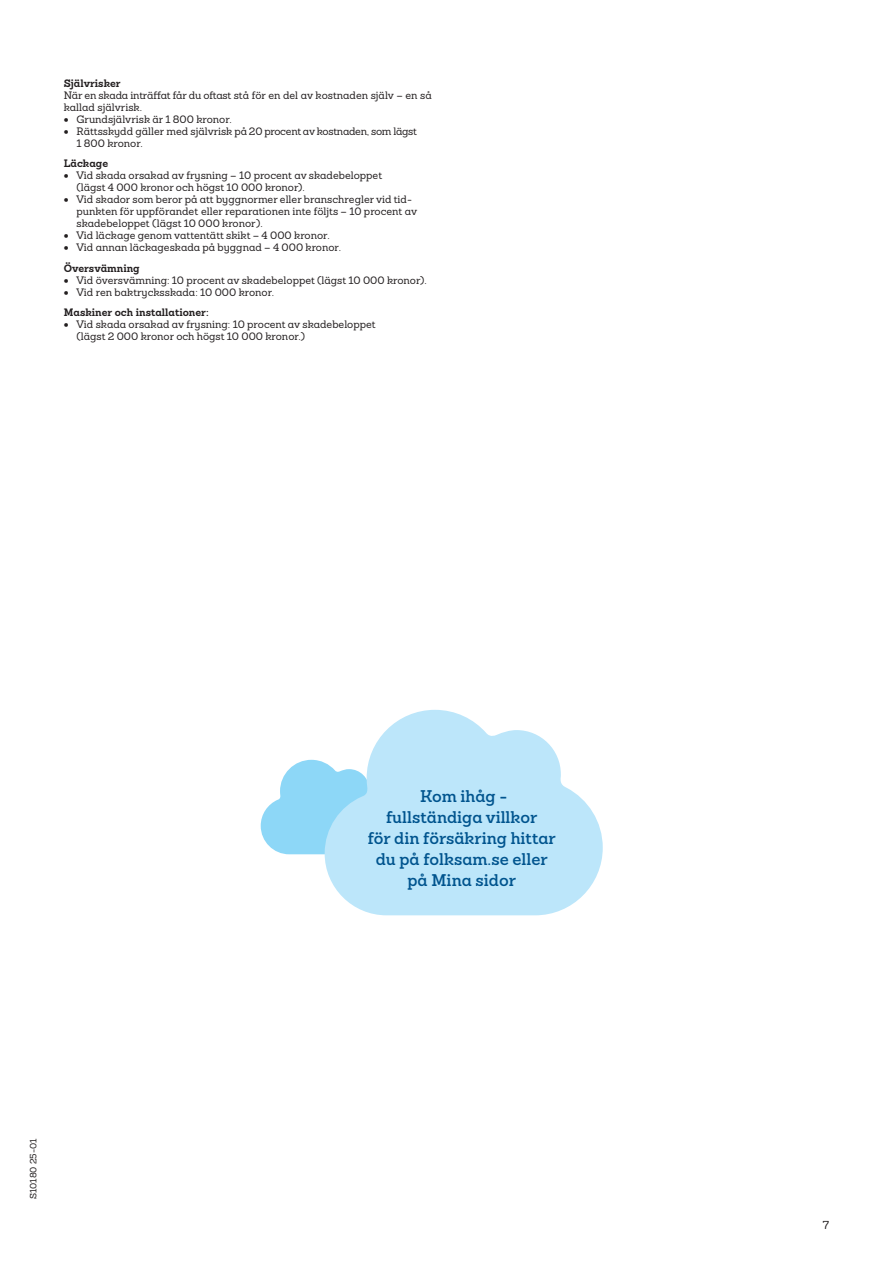
<style>
.page{position:relative;width:893px;height:1263px;background:#fff}
.page>*{position:absolute;margin:0;border:0;box-sizing:border-box;transform-origin:0 0}
.Rubrik_5_11_14_utan_avstånd{font:600 16.5px/21px "Sanchez Folksam";color:#00548e;text-align:center}
.t1{font:500 11.25px "Sanchez Folksam";color:#231f20}
.Om_försäkringen_bröd{font:500 10.5px/12px "Sanchez Folksam";color:#231f20}
.Om_försäkringen_rubrik{font:700 10.5px "Sanchez Folksam";color:#231f20}
.Trycksaksnummer{font:500 9px "Sanchez Folksam";color:#231f20}
</style>
<div class="page">
<svg style="left:261px;top:760px;width:64px;height:94px"></svg>
<svg style="left:325px;top:710px;width:278px;height:205px;fill:#bce6fa"></svg>
<p class="Om_försäkringen_rubrik" style="left:64px;top:76px;width:58px">Självrisker</p>
<p class="Om_försäkringen_bröd" style="left:64px;top:89px;width:369px">När en skada inträffat får du oftast stå för en del av kostnaden själv – en så kallad självrisk.</p>
<p class="Om_försäkringen_bröd" style="left:64px;top:113px;width:170px">• Grundsjälvrisk är 1 800 kronor.</p>
<p class="Om_försäkringen_bröd" style="left:77px;top:125px;width:342px;text-indent:-13px">• Rättsskydd gäller med självrisk på 20 procent av kostnaden, som lägst<br>1 800 kronor.</p>
<p class="Om_försäkringen_rubrik" style="left:64px;top:156px;width:46px">Läckage</p>
<p class="Om_försäkringen_bröd" style="left:77px;top:169px;width:307px;text-indent:-13px">• Vid skada orsakad av frysning – 10 procent av skadebeloppet (lägst 4 000 kronor och högst 10 000 kronor).</p>
<p class="Om_försäkringen_bröd" style="left:77px;top:193px;width:342px;text-indent:-13px">• Vid skador som beror på att byggnormer eller branschregler vid tid&shy;punkten för uppförandet eller reparationen inte följts – 10 procent av skadebeloppet (lägst 10 000 kronor).</p>
<p class="Om_försäkringen_bröd" style="left:64px;top:229px;width:267px">• Vid läckage genom vattentätt skikt – 4 000 kronor.</p>
<p class="Om_försäkringen_bröd" style="left:64px;top:241px;width:279px">• Vid annan läckageskada på byggnad – 4 000 kronor.</p>
<p class="Om_försäkringen_rubrik" style="left:64px;top:261px;width:77px">Översvämning</p>
<p class="Om_försäkringen_bröd" style="left:64px;top:274px;width:365px">• Vid översvämning: 10 procent av skadebeloppet (lägst 10 000 kronor).</p>
<p class="Om_försäkringen_bröd" style="left:64px;top:286px;width:212px">• Vid ren baktrycksskada: 10 000 kronor.</p>
<p class="Om_försäkringen_rubrik" style="left:64px;top:305px;width:146px">Maskiner och installationer:</p>
<p class="Om_försäkringen_bröd" style="left:77px;top:318px;width:301px;text-indent:-13px">• Vid skada orsakad av frysning: 10 procent av skadebeloppet (lägst 2 000 kronor och högst 10 000 kronor.)</p>
<p class="Trycksaksnummer" style="left:27px;top:1199px;width:62px;rotate:-90deg">S10180 25-01</p>
<p class="Rubrik_5_11_14_utan_avstånd" style="left:386px;top:785px;width:153px">Kom ihåg - fullständiga villkor</p>
<p class="Rubrik_5_11_14_utan_avstånd" style="left:368px;top:827px;width:190px">för din försäkring hittar</p>
<p class="Rubrik_5_11_14_utan_avstånd" style="left:376px;top:848px;width:174px">du på folksam.se eller</p>
<p class="Rubrik_5_11_14_utan_avstånd" style="left:407px;top:869px;width:110px">på Mina sidor</p>
<p class="t1" style="left:823px;top:1218px;width:8px">7</p>
</div>
